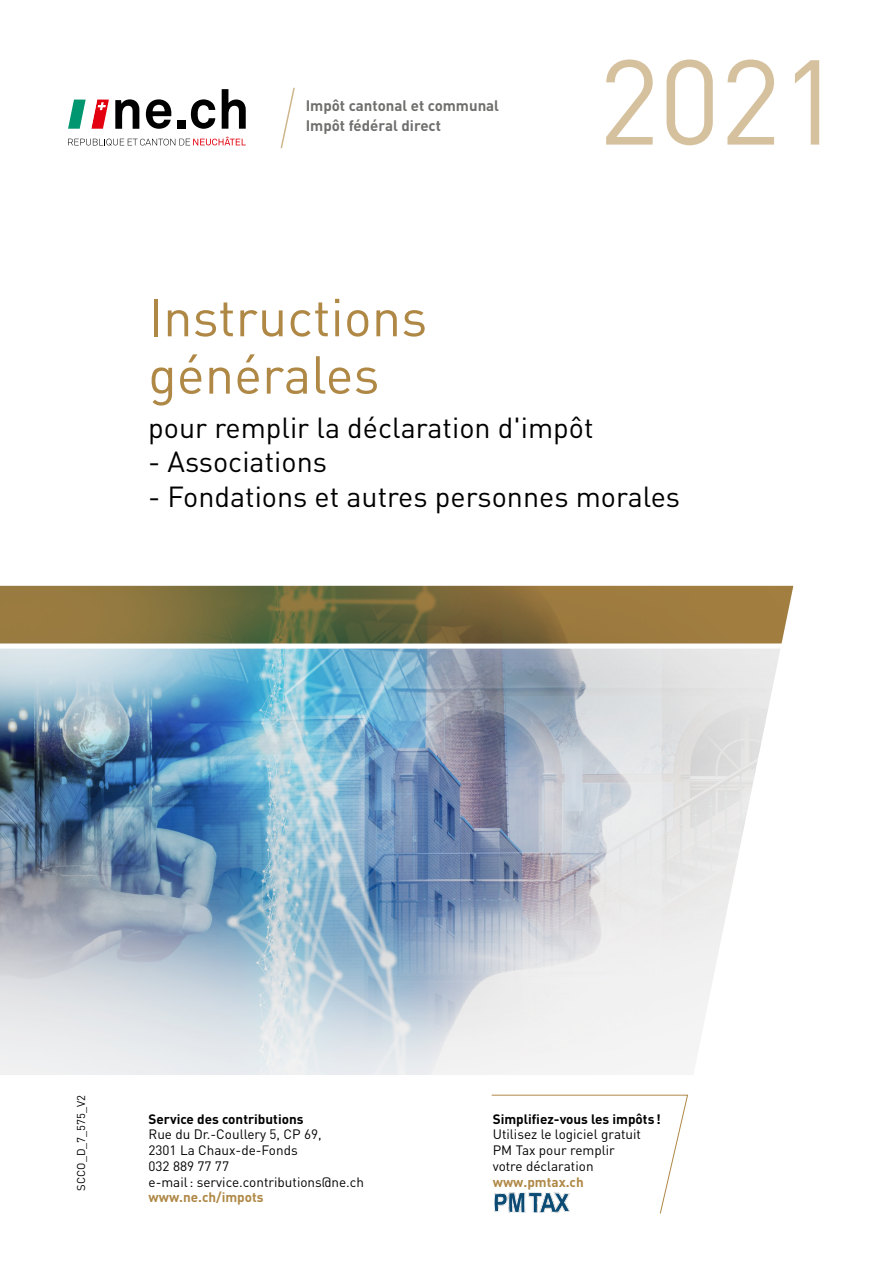
<style>
.page{position:relative;width:893px;height:1263px;background:#fff}
.page>*{position:absolute;margin:0;border:0;box-sizing:border-box;transform-origin:0 0}
.t1{font:118.5px "DIN Pro";color:#d6c19f}
.t2{font:52.5px/57.3px "DIN Pro";color:#af8846}
.t3{font:28.65px "DIN Pro";color:#000}
.t4{font:700 15px/19.5px "DIN Pro";color:#6f6f6e}
.t5{font:13.5px/15.8px "DIN Pro";color:#000}
.t6{font:700 13.5px "DIN Pro";color:#000}
.t7{font:700 13.5px "DIN Pro";color:#af8846}
.t8{font:11.25px "DIN Pro";color:#000}
</style>
<div class="page">
<svg style="left:280px;top:87px;width:15px;height:62px"></svg>
<img style="left:0;top:649px;width:780px;height:426px">
<img style="left:0;top:586px;width:793px;height:57px">
<svg style="left:115px;top:99px;width:24px;height:30px"></svg>
<svg style="left:146px;top:99px;width:25px;height:30px"></svg>
<div style="left:177px;top:120px;width:8px;height:9px;background:#000"></div>
<svg style="left:191px;top:99px;width:24px;height:30px"></svg>
<svg style="left:222px;top:89px;width:24px;height:40px"></svg>
<svg style="left:68px;top:137px;width:178px;height:9px"></svg>
<svg style="left:68px;top:100px;width:41px;height:29px"></svg>
<svg style="left:491px;top:1094px;width:197px;height:120px"></svg>
<p class="t4" style="left:306px;top:96px;width:195px">Impôt cantonal et communal<br>Impôt fédéral direct</p>
<h1 class="t1" style="left:598px;top:21px;width:245px">2021</h1>
<h2 class="t2" style="left:148px;top:286px;width:281px">Instructions générales</h2>
<h3 class="t3" style="left:148px;top:408px;width:447px">pour remplir la déclaration d'impôt</h3>
<h3 class="t3" style="left:148px;top:442px;width:180px">- Associations</h3>
<h3 class="t3" style="left:148px;top:477px;width:533px">- Fondations et autres personnes morales</h3>
<p class="t8" style="left:73px;top:1191px;width:97px;rotate:-90deg">SCCO_D_7_575_V2</p>
<p class="t6" style="left:148px;top:1109px;width:157px">Service des contributions</p>
<p class="t5" style="left:148px;top:1126px;width:217px">Rue du Dr.-Coullery 5, CP 69,<br>2301 La Chaux-de-Fonds<br>032 889 77 77<br>e-mail: service.contributions@ne.ch</p>
<p class="t7" style="left:148px;top:1188px;width:117px">www.ne.ch/impots</p>
<p class="t6" style="left:493px;top:1109px;width:170px">Simplifiez-vous les impôts!</p>
<p class="t5" style="left:493px;top:1126px;width:150px">Utilisez le logiciel gratuit<br>PM Tax pour remplir votre déclaration</p>
<p class="t7" style="left:493px;top:1172px;width:93px">www.pmtax.ch</p>
</div>
